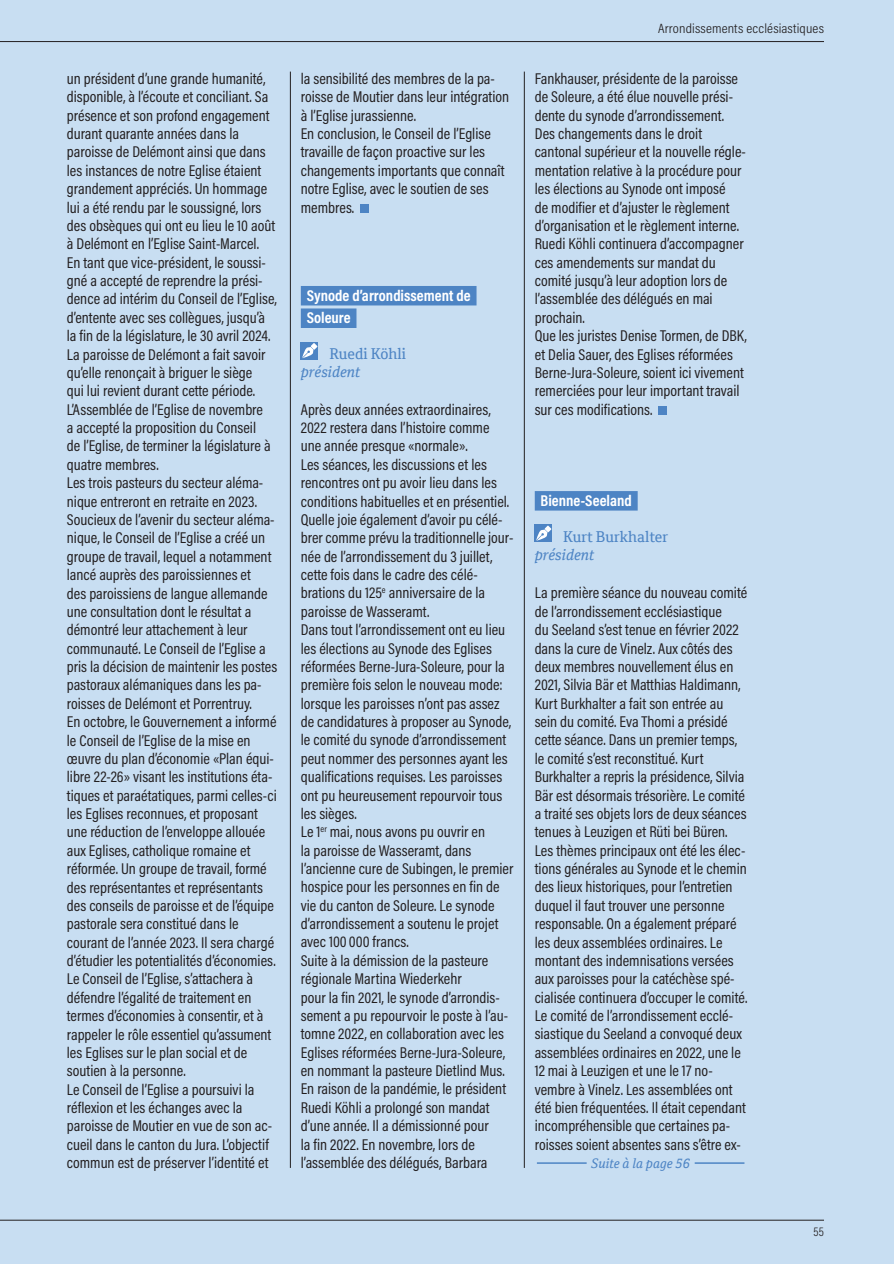
<style>
.page{position:relative;width:894px;height:1264px;background:#fff}
.page>*{position:absolute;margin:0;border:0;box-sizing:border-box;transform-origin:0 0}
.t1{font:15.75px/18.3px "Acumin Pro Cond";color:#231f20}
.t2{font:700 15.75px "Acumin Pro Cond";color:#fff}
.t3{font:15px "Cordale";color:#4d84c4}
.t4{font:italic 15px "Cordale";letter-spacing:-.005em;color:#4d84c4}
.t5{font:300 13.5px "Acumin Pro Cond";letter-spacing:.01em;color:#231f20;scale:1.1 1}
.t6{font:italic 13.2px "Cordale";color:#4d84c4}
.t7{font:300 12.75px "Acumin Pro Cond";color:#231f20}
</style>
<div class="page">
<div style="left:0;top:0;width:894px;height:1263px;background:#c8def2"></div>
<hr style="left:0;top:1219px;width:824px;height:1px;background:#231f20">
<hr style="left:0;top:41px;width:824px;height:1px;background:#231f20">
<div style="left:301px;top:286px;width:175px;height:19px;background:#4d84c4"></div>
<div style="left:301px;top:308px;width:55px;height:20px;background:#4d84c4"></div>
<div style="left:360px;top:204px;width:9px;height:8px;background:#4d84c4"></div>
<div style="left:301px;top:342px;width:17px;height:17px;background:#4d84c4"></div>
<svg style="left:302px;top:343px;width:15px;height:15px"></svg>
<div style="left:535px;top:491px;width:102px;height:19px;background:#4d84c4"></div>
<div style="left:658px;top:406px;width:9px;height:8px;background:#4d84c4"></div>
<div style="left:535px;top:524px;width:17px;height:17px;background:#4d84c4"></div>
<svg style="left:536px;top:529px;width:11px;height:12px"></svg>
<svg style="left:544px;top:525px;width:7px;height:7px"></svg>
<hr style="left:290px;top:72px;width:1px;height:1095px;background:#231f20">
<hr style="left:524px;top:72px;width:1px;height:1095px;background:#231f20">
<hr style="left:537px;top:1162px;width:49px;height:1px;background:#4d84c4">
<hr style="left:694px;top:1162px;width:50px;height:1px;background:#4d84c4">
<p class="t1" style="left:67px;top:69px;width:210px">un président d’une grande humanité, disponible, à l’écoute et conciliant. Sa présence et son profond engagement durant quarante années dans la paroisse de Delémont ainsi que dans les instances de notre Eglise étaient grandement appréciés. Un hommage lui a été rendu par le soussigné, lors des obsèques qui ont eu lieu le 10 août à Delémont en l’Eglise Saint-Marcel.</p>
<p class="t1" style="left:67px;top:253px;width:211px">En tant que vice-président, le soussi&shy;gné a accepté de reprendre la prési&shy;dence ad intérim du Conseil de l’Eglise, d’entente avec ses collègues, jusqu’à la fin de la législature, le 30 avril 2024.<br>La paroisse de Delémont a fait savoir qu’elle renonçait à briguer le siège<br>qui lui revient durant cette période.<br>L’Assemblée de l’Eglise de novembre<br>a accepté la proposition du Conseil<br>de l’Eglise, de terminer la législature à quatre membres.</p>
<p class="t1" style="left:67px;top:473px;width:212px">Les trois pasteurs du secteur aléma&shy;nique entreront en retraite en 2023.<br>Soucieux de l’avenir du secteur aléma&shy;nique, le Conseil de l’Eglise a créé un groupe de travail, lequel a notamment lancé auprès des paroissiennes et<br>des paroissiens de langue allemande une consultation dont le résultat a démontré leur attachement à leur communauté. Le Conseil de l’Eglise a pris la décision de maintenir les postes pastoraux alémaniques dans les pa&shy;roisses de Delémont et Porrentruy.</p>
<p class="t1" style="left:67px;top:712px;width:211px">En octobre, le Gouvernement a informé le Conseil de l’Eglise de la mise en œuvre du plan d’économie «Plan équi&shy;libre 22-26» visant les institutions éta&shy;tiques et paraétatiques, parmi celles-ci les Eglises reconnues, et proposant une réduction de l’enveloppe allouée aux Eglises, catholique romaine et réformée. Un groupe de travail, formé des représentantes et représentants des conseils de paroisse et de l’équipe pastorale sera constitué dans le courant de l’année 2023. Il sera chargé d’étudier les potentialités d’économies.<br>Le Conseil de l’Eglise, s’attachera à défendre l’égalité de traitement en termes d’économies à consentir, et à rappeler le rôle essentiel qu’assument les Eglises sur le plan social et de soutien à la personne.</p>
<p class="t1" style="left:67px;top:1079px;width:207px">Le Conseil de l’Eglise a poursuivi la réflexion et les échanges avec la paroisse de Moutier en vue de son ac&shy;cueil dans le canton du Jura. L’objectif commun est de préserver l’identité et</p>
<p class="t1" style="left:301px;top:69px;width:210px">la sensibilité des membres de la pa&shy;roisse de Moutier dans leur intégration à l’Eglise jurassienne.</p>
<p class="t1" style="left:301px;top:124px;width:205px">En conclusion, le Conseil de l’Eglise travaille de façon proactive sur les changements importants que connaît notre Eglise, avec le soutien de ses membres.</p>
<p class="t2" style="left:307px;top:285px;width:165px">Synode d’arrondissement de</p>
<p class="t2" style="left:307px;top:307px;width:45px">Soleure</p>
<p class="t3" style="left:329px;top:345px;width:78px">Ruedi Köhli</p>
<p class="t4" style="left:301px;top:363px;width:61px">président</p>
<p class="t1" style="left:301px;top:399px;width:210px">Après deux années extraordinaires, 2022 restera dans l’histoire comme une année presque «normale».<br>Les séances, les discussions et les rencontres ont pu avoir lieu dans les conditions habituelles et en présentiel.</p>
<p class="t1" style="left:301px;top:510px;width:203px">Quelle joie également d’avoir pu célé-</p>
<p class="t1" style="left:301px;top:528px;width:214px">brer comme prévu la traditionnelle jour-</p>
<p class="t1" style="left:301px;top:546px;width:193px">née de l’arrondissement du 3 juillet, cette fois dans le cadre des célé&shy;brations du 125<sup>e</sup> anniversaire de la paroisse de Wasseramt.</p>
<p class="t1" style="left:301px;top:620px;width:212px">Dans tout l’arrondissement ont eu lieu les élections au Synode des Eglises réformées Berne-Jura-Soleure, pour la première fois selon le nouveau mode: lorsque les paroisses n’ont pas assez de candidatures à proposer au Synode, le comité du synode d’arrondissement peut nommer des personnes ayant les qualifications requises. Les paroisses ont pu heureusement repourvoir tous les sièges.</p>
<p class="t1" style="left:301px;top:822px;width:214px">Le 1<sup>er</sup> mai, nous avons pu ouvrir en<br>la paroisse de Wasseramt, dans l’ancienne cure de Subingen, le premier hospice pour les personnes en fin de vie du canton de Soleure. Le synode d’arrondissement a soutenu le projet avec 100 000 francs.</p>
<p class="t1" style="left:301px;top:950px;width:209px">Suite à la démission de la pasteure régionale Martina Wiederkehr<br>pour la fin 2021, le synode d’arrondis&shy;sement a pu repourvoir le poste à l’au&shy;tomne 2022, en collaboration avec les Eglises réformées Berne-Jura-Soleure, en nommant la pasteure Dietlind Mus.</p>
<p class="t1" style="left:301px;top:1079px;width:207px">En raison de la pandémie, le président Ruedi Köhli a prolongé son mandat d’une année. Il a démissionné pour<br>la fin 2022. En novembre, lors de l’assemblée des délégués, Barbara</p>
<p class="t5" style="left:658px;top:20px;width:152px">Arrondissements ecclésiastiques</p>
<p class="t1" style="left:535px;top:69px;width:205px">Fankhauser, présidente de la paroisse de Soleure, a été élue nouvelle prési&shy;dente du synode d’arrondissement.</p>
<p class="t1" style="left:535px;top:124px;width:213px">Des changements dans le droit cantonal supérieur et la nouvelle régle&shy;mentation relative à la procédure pour les élections au Synode ont imposé<br>de modifier et d’ajuster le règlement d’organisation et le règlement interne.<br>Ruedi Köhli continuera d’accompagner ces amendements sur mandat du comité jusqu’à leur adoption lors de l’assemblée des délégués en mai prochain.</p>
<p class="t1" style="left:535px;top:326px;width:214px">Que les juristes Denise Tormen, de DBK, et Delia Sauer, des Eglises réformées Berne-Jura-Soleure, soient ici vivement remerciées pour leur important travail sur ces modifications.</p>
<p class="t2" style="left:540px;top:490px;width:93px">Bienne-Seeland</p>
<p class="t3" style="left:563px;top:527px;width:106px">Kurt Burkhalter</p>
<p class="t4" style="left:535px;top:545px;width:61px">président</p>
<p class="t1" style="left:535px;top:583px;width:214px">La première séance du nouveau comité de l’arrondissement ecclésiastique<br>du Seeland s’est tenue en février 2022 dans la cure de Vinelz. Aux côtés des deux membres nouvellement élus en 2021, Silvia Bär et Matthias Haldimann, Kurt Burkhalter a fait son entrée au sein du comité. Eva Thomi a présidé cette séance. Dans un premier temps, le comité s’est reconstitué. Kurt Burkhalter a repris la présidence, Silvia Bär est désormais trésorière. Le comité a traité ses objets lors de deux séances tenues à Leuzigen et Rüti bei Büren.<br>Les thèmes principaux ont été les élec&shy;tions générales au Synode et le chemin des lieux historiques, pour l’entretien duquel il faut trouver une personne responsable. On a également préparé les deux assemblées ordinaires. Le montant des indemnisations versées aux paroisses pour la catéchèse spé&shy;cialisée continuera d’occuper le comité.</p>
<p class="t1" style="left:535px;top:1005px;width:213px">Le comité de l’arrondissement ecclé&shy;siastique du Seeland a convoqué deux assemblées ordinaires en 2022, une le 12 mai à Leuzigen et une le 17 no&shy;vembre à Vinelz. Les assemblées ont été bien fréquentées. Il était cependant incompréhensible que certaines pa&shy;roisses soient absentes sans s’être ex-</p>
<p class="t6" style="left:591px;top:1155px;width:100px">Suite à la page 56</p>
<p class="t7" style="left:813px;top:1222px;width:12px">55</p>
</div>
